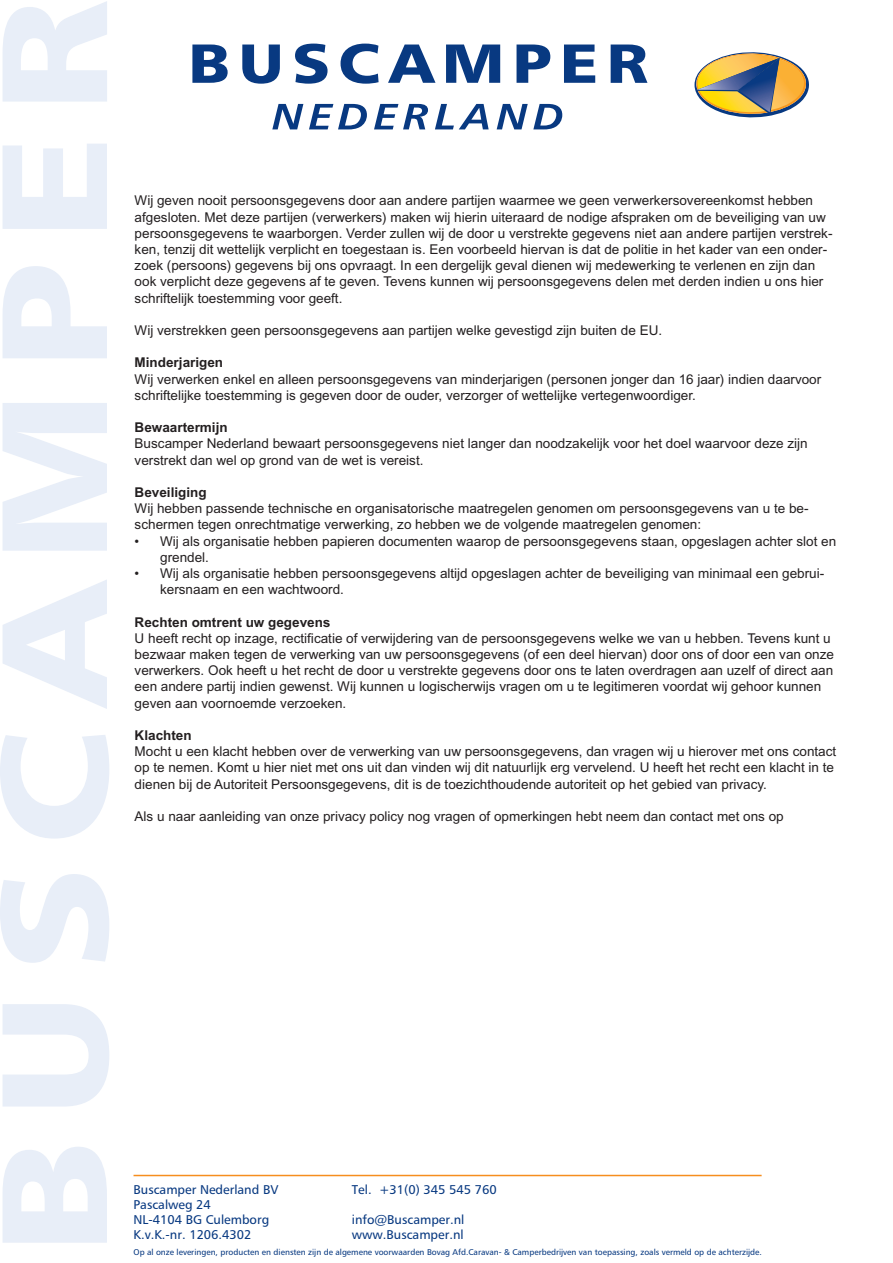
<style>
.page{position:relative;width:893px;height:1263px;background:#fff}
.page>*{position:absolute;margin:0;border:0;box-sizing:border-box;transform-origin:0 0}
.t1{font:13.5px/16.2px "Arial MT Std";color:#231f20}
.t2{font:700 13.5px "Arial MT Std";color:#231f20}
.t3{font:12.75px/15.3px "Humanist 777 BT Roman B";color:#083981}
.t4{font:8.4px "Humanist 777 BT Roman B";color:#083981}
</style>
<div class="page">
<hr style="left:134px;top:1175px;width:628px;height:1px;background:#f68e1e">
<svg style="left:192px;top:45px;width:36px;height:38px"></svg>
<svg style="left:242px;top:45px;width:38px;height:39px"></svg>
<svg style="left:295px;top:44px;width:33px;height:40px"></svg>
<svg style="left:341px;top:44px;width:38px;height:40px"></svg>
<svg style="left:388px;top:45px;width:47px;height:38px"></svg>
<svg style="left:446px;top:45px;width:54px;height:38px"></svg>
<svg style="left:517px;top:45px;width:33px;height:38px"></svg>
<svg style="left:564px;top:45px;width:31px;height:38px"></svg>
<svg style="left:611px;top:45px;width:36px;height:38px"></svg>
<svg style="left:272px;top:104px;width:31px;height:25px"></svg>
<svg style="left:309px;top:104px;width:58px;height:25px"></svg>
<svg style="left:374px;top:104px;width:54px;height:25px"></svg>
<svg style="left:435px;top:104px;width:54px;height:25px"></svg>
<svg style="left:497px;top:104px;width:65px;height:25px"></svg>
<svg style="left:3px;top:1147px;width:104px;height:96px"></svg>
<svg style="left:3px;top:1004px;width:106px;height:102px"></svg>
<svg style="left:0;top:874px;width:109px;height:89px"></svg>
<svg style="left:0;top:735px;width:109px;height:103px"></svg>
<svg style="left:3px;top:580px;width:104px;height:129px"></svg>
<svg style="left:3px;top:403px;width:104px;height:148px"></svg>
<svg style="left:3px;top:266px;width:104px;height:92px"></svg>
<svg style="left:3px;top:144px;width:104px;height:85px"></svg>
<svg style="left:694px;top:52px;width:115px;height:66px"></svg>
<svg style="left:2px;top:1px;width:105px;height:101px"></svg>
<p class="t1" style="left:135px;top:192px;width:699px">Wij geven nooit persoonsgegevens door aan andere partijen waarmee we geen verwerkersovereenkomst hebben afgesloten. Met deze partijen (verwerkers) maken wij hierin uiteraard de nodige afspraken om de beveiliging van uw persoonsgegevens te waarborgen. Verder zullen wij de door u verstrekte gegevens niet aan andere partijen verstrek&shy;ken, tenzij dit wettelijk verplicht en toegestaan is. Een voorbeeld hiervan is dat de politie in het kader van een onder&shy;zoek (persoons) gegevens bij ons opvraagt. In een dergelijk geval dienen wij medewerking te verlenen en zijn dan ook verplicht deze gegevens af te geven. Tevens kunnen wij persoonsgegevens delen met derden indien u ons hier schriftelijk toestemming voor geeft.</p>
<p class="t1" style="left:135px;top:322px;width:529px">Wij verstrekken geen persoonsgegevens aan partijen welke gevestigd zijn buiten de EU.</p>
<p class="t2" style="left:135px;top:355px;width:90px">Minderjarigen</p>
<p class="t1" style="left:135px;top:371px;width:688px">Wij verwerken enkel en alleen persoonsgegevens van minderjarigen (personen jonger dan 16 jaar) indien daarvoor schriftelijke toestemming is gegeven door de ouder, verzorger of wettelijke vertegenwoordiger.</p>
<p class="t2" style="left:135px;top:420px;width:95px">Bewaartermijn</p>
<p class="t1" style="left:135px;top:435px;width:675px">Buscamper Nederland bewaart persoonsgegevens niet langer dan noodzakelijk voor het doel waarvoor deze zijn verstrekt dan wel op grond van de wet is vereist.</p>
<p class="t2" style="left:135px;top:484px;width:74px">Beveiliging</p>
<p class="t1" style="left:135px;top:500px;width:675px">Wij hebben passende technische en organisatorische maatregelen genomen om persoonsgegevens van u te be&shy;schermen tegen onrechtmatige verwerking, zo hebben we de volgende maatregelen genomen:</p>
<p class="t1" style="left:160px;top:533px;width:678px;text-indent:-26px">• Wij als organisatie hebben papieren documenten waarop de persoonsgegevens staan, opgeslagen achter slot en grendel.</p>
<p class="t1" style="left:160px;top:565px;width:666px;text-indent:-26px">• Wij als organisatie hebben persoonsgegevens altijd opgeslagen achter de beveiliging van minimaal een gebrui&shy;kersnaam en een wachtwoord.</p>
<p class="t2" style="left:135px;top:614px;width:197px">Rechten omtrent uw gegevens</p>
<p class="t1" style="left:135px;top:630px;width:701px">U heeft recht op inzage, rectificatie of verwijdering van de persoonsgegevens welke we van u hebben. Tevens kunt u bezwaar maken tegen de verwerking van uw persoonsgegevens (of een deel hiervan) door ons of door een van onze verwerkers. Ook heeft u het recht de door u verstrekte gegevens door ons te laten overdragen aan uzelf of direct aan een andere partij indien gewenst. Wij kunnen u logischerwijs vragen om u te legitimeren voordat wij gehoor kunnen geven aan voornoemde verzoeken.</p>
<p class="t2" style="left:135px;top:727px;width:59px">Klachten</p>
<p class="t1" style="left:135px;top:743px;width:703px">Mocht u een klacht hebben over de verwerking van uw persoonsgegevens, dan vragen wij u hierover met ons contact op te nemen. Komt u hier niet met ons uit dan vinden wij dit natuurlijk erg vervelend. U heeft het recht een klacht in te dienen bij de Autoriteit Persoonsgegevens, dit is de toezichthoudende autoriteit op het gebied van privacy.</p>
<p class="t1" style="left:135px;top:808px;width:651px">Als u naar aanleiding van onze privacy policy nog vragen of opmerkingen hebt neem dan contact met ons op</p>
<p class="t3" style="left:134px;top:1181px;width:146px">Buscamper Nederland BV<br>Pascalweg 24<br>NL-4104 BG Culemborg<br>K.v.K.-nr. 1206.4302</p>
<p class="t3" style="left:352px;top:1181px;width:146px">Tel. +31(0) 345 545 760</p>
<p class="t3" style="left:352px;top:1212px;width:114px">info@Buscamper.nl www.Buscamper.nl</p>
<p class="t4" style="left:134px;top:1247px;width:630px">Op al onze leveringen, producten en diensten zijn de algemene voorwaarden Bovag Afd.Caravan- &amp; Camperbedrijven van toepassing, zoals vermeld op de achterzijde.</p>
</div>
